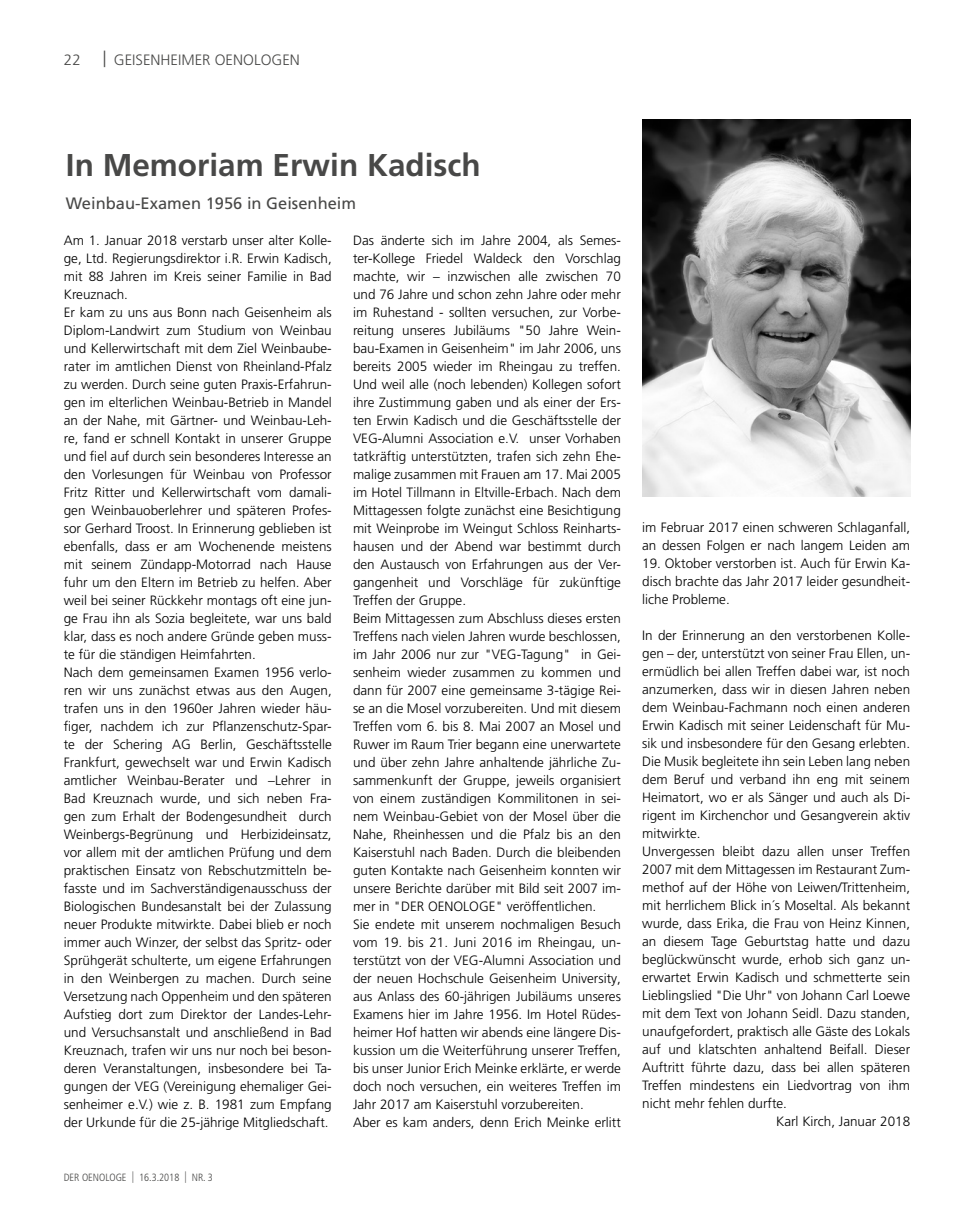
<style>
.page{position:relative;width:957px;height:1212px;background:#fff}
.page>*{position:absolute;margin:0;border:0;box-sizing:border-box;transform-origin:0 0}
.t1{font:700 31.5px "Frutiger LT Pro";color:#484847}
.t2{font:16.5px "Frutiger LT Pro";color:#484847}
.t3{font:300 15px "Frutiger LT Pro";color:#484847}
.t4{font:300 13.5px/18px "Frutiger LT Pro";color:#000}
.t5{font:300 condensed 10.5px "Frutiger LT Pro";color:#484847}
.s1{font-size:16.5px}
.s2{font-size:11.55px}
</style>
<div class="page">
<img style="left:642px;top:119px;width:268px;height:378px">
<p class="t3" style="left:64px;top:51px;width:19px">22</p>
<p class="t3" style="left:103px;top:51px;width:198px"><span class="s1">|</span> GEISENHEIMER OENOLOGEN</p>
<h1 class="t1" style="left:66px;top:147px;width:416px">In Memoriam Erwin Kadisch</h1>
<p class="t2" style="left:66px;top:193px;width:292px">Weinbau-Examen 1956 in Geisenheim</p>
<p class="t4" style="left:64px;top:231px;width:269px">Am 1. Januar 2018 verstarb unser alter Kolle&shy;ge, Ltd. Regierungsdirektor i.R. Erwin Kadisch, mit 88 Jahren im Kreis seiner Familie in Bad Kreuznach.<br>Er kam zu uns aus Bonn nach Geisenheim als Diplom-Landwirt zum Studium von Weinbau und Kellerwirtschaft mit dem Ziel Weinbaube&shy;rater im amtlichen Dienst von Rheinland-Pfalz zu werden. Durch seine guten Praxis-Erfahrun&shy;gen im elterlichen Weinbau-Betrieb in Mandel an der Nahe, mit Gärtner- und Weinbau-Leh&shy;re, fand er schnell Kontakt in unserer Gruppe und fiel auf durch sein besonderes Interesse an den Vorlesungen für Weinbau von Professor Fritz Ritter und Kellerwirtschaft vom damali&shy;gen Weinbauoberlehrer und späteren Profes&shy;sor Gerhard Troost. In Erinnerung geblieben ist ebenfalls, dass er am Wochenende meistens mit seinem Zündapp-Motorrad nach Hause fuhr um den Eltern im Betrieb zu helfen. Aber weil bei seiner Rückkehr montags oft eine jun&shy;ge Frau ihn als Sozia begleitete, war uns bald klar, dass es noch andere Gründe geben muss&shy;te für die ständigen Heimfahrten.<br>Nach dem gemeinsamen Examen 1956 verlo&shy;ren wir uns zunächst etwas aus den Augen, trafen uns in den 1960er Jahren wieder häu&shy;figer, nachdem ich zur Pflanzenschutz-Spar&shy;te der Schering AG Berlin, Geschäftsstelle Frankfurt, gewechselt war und Erwin Kadisch amtlicher Weinbau-Berater und –Lehrer in Bad Kreuznach wurde, und sich neben Fra&shy;gen zum Erhalt der Bodengesundheit durch Weinbergs-Begrünung und Herbizideinsatz, vor allem mit der amtlichen Prüfung und dem praktischen Einsatz von Rebschutzmitteln be&shy;fasste und im Sachverständigenausschuss der Biologischen Bundesanstalt bei der Zulassung neuer Produkte mitwirkte. Dabei blieb er noch immer auch Winzer, der selbst das Spritz- oder Sprühgerät schulterte, um eigene Erfahrungen in den Weinbergen zu machen. Durch seine Versetzung nach Oppenheim und den späteren Aufstieg dort zum Direktor der Landes-Lehr&shy;und Versuchsanstalt und anschließend in Bad Kreuznach, trafen wir uns nur noch bei beson&shy;deren Veranstaltungen, insbesondere bei Ta&shy;gungen der VEG (Vereinigung ehemaliger Gei&shy;senheimer e.V.) wie z. B. 1981 zum Empfang der Urkunde für die 25-jährige Mitgliedschaft.</p>
<p class="t4" style="left:353px;top:231px;width:269px">Das änderte sich im Jahre 2004, als Semes&shy;ter-Kollege Friedel Waldeck den Vorschlag machte, wir – inzwischen alle zwischen 70 und 76 Jahre und schon zehn Jahre oder mehr im Ruhestand - sollten versuchen, zur Vorbe&shy;reitung unseres Jubiläums "50 Jahre Wein&shy;bau-Examen in Geisenheim" im Jahr 2006, uns bereits 2005 wieder im Rheingau zu treffen.<br>Und weil alle (noch lebenden) Kollegen sofort ihre Zustimmung gaben und als einer der Ers&shy;ten Erwin Kadisch und die Geschäftsstelle der VEG-Alumni Association e.V. unser Vorhaben tatkräftig unterstützten, trafen sich zehn Ehe&shy;malige zusammen mit Frauen am 17. Mai 2005 im Hotel Tillmann in Eltville-Erbach. Nach dem Mittagessen folgte zunächst eine Besichtigung mit Weinprobe im Weingut Schloss Reinharts&shy;hausen und der Abend war bestimmt durch den Austausch von Erfahrungen aus der Ver&shy;gangenheit und Vorschläge für zukünftige Treffen der Gruppe.<br>Beim Mittagessen zum Abschluss dieses ersten Treffens nach vielen Jahren wurde beschlossen, im Jahr 2006 nur zur "VEG-Tagung" in Gei&shy;senheim wieder zusammen zu kommen und dann für 2007 eine gemeinsame 3-tägige Rei&shy;se an die Mosel vorzubereiten. Und mit diesem Treffen vom 6. bis 8. Mai 2007 an Mosel und Ruwer im Raum Trier begann eine unerwartete und über zehn Jahre anhaltende jährliche Zu&shy;sammenkunft der Gruppe, jeweils organisiert von einem zuständigen Kommilitonen in sei&shy;nem Weinbau-Gebiet von der Mosel über die Nahe, Rheinhessen und die Pfalz bis an den Kaiserstuhl nach Baden. Durch die bleibenden guten Kontakte nach Geisenheim konnten wir unsere Berichte darüber mit Bild seit 2007 im&shy;mer in "DER OENOLOGE" veröffentlichen.<br>Sie endete mit unserem nochmaligen Besuch vom 19. bis 21. Juni 2016 im Rheingau, un&shy;terstützt von der VEG-Alumni Association und der neuen Hochschule Geisenheim University, aus Anlass des 60-jährigen Jubiläums unseres Examens hier im Jahre 1956. Im Hotel Rüdes&shy;heimer Hof hatten wir abends eine längere Dis&shy;kussion um die Weiterführung unserer Treffen, bis unser Junior Erich Meinke erklärte, er werde doch noch versuchen, ein weiteres Treffen im Jahr 2017 am Kaiserstuhl vorzubereiten.<br>Aber es kam anders, denn Erich Meinke erlitt</p>
<p class="t5" style="left:64px;top:1171px;width:151px">DER OENOLOGE <span class="s2">|</span> 16.3.2018 <span class="s2">|</span> NR. 3</p>
<p class="t4" style="left:642px;top:519px;width:269px">im Februar 2017 einen schweren Schlaganfall, an dessen Folgen er nach langem Leiden am</p>
<p class="t4" style="left:642px;top:555px;width:269px;text-align:justify">19. Oktober verstorben ist. Auch für Erwin Ka&shy;disch brachte das Jahr 2017 leider gesundheit&shy;liche Probleme.</p>
<p class="t4" style="left:642px;top:627px;width:269px">In der Erinnerung an den verstorbenen Kolle-</p>
<p class="t4" style="left:642px;top:645px;width:269px">gen – der, unterstützt von seiner Frau Ellen, un-</p>
<p class="t4" style="left:642px;top:663px;width:269px">ermüdlich bei allen Treffen dabei war, ist noch</p>
<p class="t4" style="left:642px;top:681px;width:269px">anzumerken, dass wir in diesen Jahren neben</p>
<p class="t4" style="left:642px;top:699px;width:269px">dem Weinbau-Fachmann noch einen anderen</p>
<p class="t4" style="left:642px;top:717px;width:269px">Erwin Kadisch mit seiner Leidenschaft für Mu-</p>
<p class="t4" style="left:642px;top:735px;width:269px">sik und insbesondere für den Gesang erlebten.</p>
<p class="t4" style="left:642px;top:753px;width:269px">Die Musik begleitete ihn sein Leben lang neben</p>
<p class="t4" style="left:642px;top:771px;width:269px">dem Beruf und verband ihn eng mit seinem</p>
<p class="t4" style="left:642px;top:789px;width:269px">Heimatort, wo er als Sänger und auch als Di-</p>
<p class="t4" style="left:642px;top:807px;width:269px">rigent im Kirchenchor und Gesangverein aktiv</p>
<p class="t4" style="left:642px;top:825px;width:60px">mitwirkte.</p>
<p class="t4" style="left:642px;top:843px;width:269px">Unvergessen bleibt dazu allen unser Treffen</p>
<p class="t4" style="left:642px;top:861px;width:269px">2007 mit dem Mittagessen im Restaurant Zum-</p>
<p class="t4" style="left:642px;top:879px;width:269px">methof auf der Höhe von Leiwen/Trittenheim,</p>
<p class="t4" style="left:642px;top:897px;width:269px">mit herrlichem Blick in´s Moseltal. Als bekannt</p>
<p class="t4" style="left:642px;top:915px;width:269px">wurde, dass Erika, die Frau von Heinz Kinnen,</p>
<p class="t4" style="left:642px;top:933px;width:269px">an diesem Tage Geburtstag hatte und dazu</p>
<p class="t4" style="left:642px;top:951px;width:269px">beglückwünscht wurde, erhob sich ganz un-</p>
<p class="t4" style="left:642px;top:969px;width:269px">erwartet Erwin Kadisch und schmetterte sein</p>
<p class="t4" style="left:642px;top:987px;width:269px">Lieblingslied "Die Uhr" von Johann Carl Loewe</p>
<p class="t4" style="left:642px;top:1005px;width:269px">mit dem Text von Johann Seidl. Dazu standen,</p>
<p class="t4" style="left:642px;top:1023px;width:269px">unaufgefordert, praktisch alle Gäste des Lokals</p>
<p class="t4" style="left:642px;top:1041px;width:269px">auf und klatschten anhaltend Beifall. Dieser</p>
<p class="t4" style="left:642px;top:1059px;width:269px">Auftritt führte dazu, dass bei allen späteren</p>
<p class="t4" style="left:642px;top:1077px;width:269px">Treffen mindestens ein Liedvortrag von ihm</p>
<p class="t4" style="left:642px;top:1095px;width:146px">nicht mehr fehlen durfte.</p>
<p class="t4" style="left:776px;top:1113px;width:136px">Karl Kirch, Januar 2018</p>
</div>
